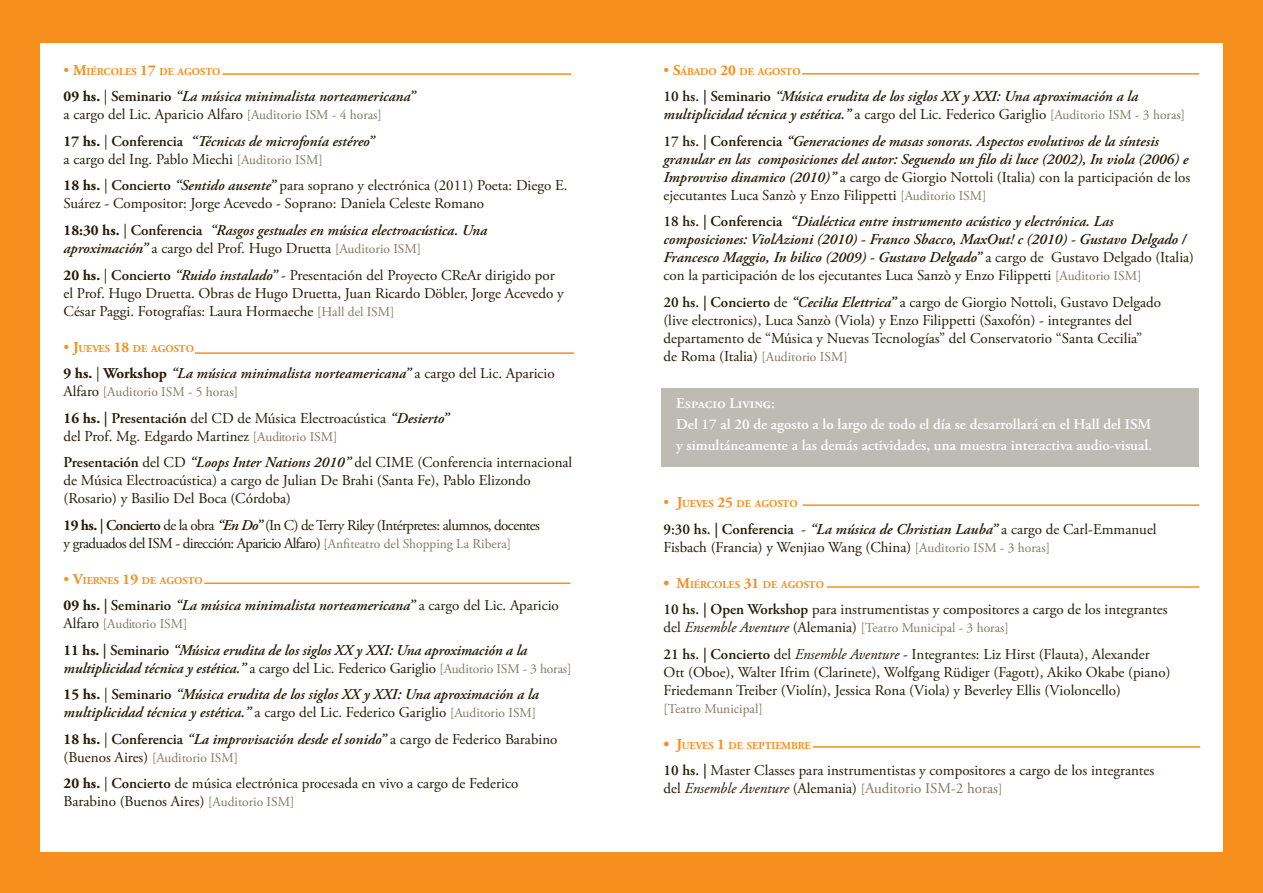
<style>
.page{position:relative;width:1263px;height:893px;background:#fff}
.page>*{position:absolute;margin:0;border:0;box-sizing:border-box;transform-origin:0 0}
.t1{font:italic 600 15px/18px "Adobe Garamond Pro";color:#251a05}
.t2{font:15px/18px "Adobe Garamond Pro";color:#251a05}
.t3{font:600 15px/21px "Adobe Garamond Pro";color:#fff}
.t4{font:15px/18px "Adobe Garamond Pro";letter-spacing:-.04em;color:#251a05}
.t5{font:13.5px "Adobe Garamond Pro";color:#837963}
.t6{font:700 10.5px "Adobe Garamond Pro";color:#f68f1e}
.s1{font-weight:400;font-size:15px}
.s2{font-size:15px}
.s3{font-weight:700;font-style:normal}
.s4{font-weight:400;font-style:normal}
.s5{font-style:normal}
.s6{font-weight:400;font-style:normal;font-size:13.5px;color:#837963}
.s7{font-weight:700}
.s8{font-weight:600}
.s9{font-weight:600;font-style:italic}
.s10{font-size:13.5px;color:#837963}
.s11{font-size:15px;color:#251a05}
.s12{font-style:italic;font-size:15px;color:#251a05}
.s13{font-style:italic}
.s14{color:#837963}
</style>
<div class="page">
<div style="left:0;top:0;width:1262px;height:892px;background:#f68f1e"></div>
<div style="left:40px;top:43px;width:1182px;height:808px;background:#fff"></div>
<div style="left:661px;top:388px;width:537px;height:78px;background:#bebab4"></div>
<hr style="left:195px;top:352px;width:379px;height:2px;background:#f68f1e">
<hr style="left:222px;top:73px;width:349px;height:2px;background:#f68f1e">
<hr style="left:204px;top:582px;width:366px;height:2px;background:#f68f1e">
<hr style="left:802px;top:73px;width:397px;height:2px;background:#f68f1e">
<hr style="left:803px;top:504px;width:396px;height:2px;background:#f68f1e">
<hr style="left:827px;top:586px;width:372px;height:2px;background:#f68f1e">
<hr style="left:813px;top:746px;width:387px;height:2px;background:#f68f1e">
<p class="t6" style="left:64px;top:66px;width:158px"><span class="s1">•</span> <span class="s2">M</span>IÉRCOLES <span class="s2">17</span> DE AGOSTO</p>
<p class="t1" style="left:64px;top:88px;width:353px"><span class="s3">09 hs.</span> <span class="s4">|</span> <span class="s5">Seminario</span> “La música minimalista norteamericana” <span class="s4">a cargo del Lic. Aparicio Alfaro</span> <span class="s6">[Auditorio ISM - 4 horas]</span></p>
<p class="t1" style="left:64px;top:133px;width:312px"><span class="s3">17 hs.</span> <span class="s4">|</span> <span class="s5">Conferencia</span> “Técnicas de microfonía estéreo” <span class="s4">a cargo del Ing. Pablo Miechi</span> <span class="s6">[Auditorio ISM]</span></p>
<p class="t2" style="left:64px;top:177px;width:505px"><span class="s7">18 hs.</span> | <span class="s8">Concierto</span> <span class="s9">“Sentido ausente”</span> para soprano y electrónica (2011) Poeta: Diego E.<br>Suárez - Compositor: Jorge Acevedo - Soprano: Daniela Celeste Romano</p>
<p class="t1" style="left:64px;top:222px;width:425px"><span class="s3">18:30 hs.</span> <span class="s4">|</span> <span class="s5">Conferencia</span> “Rasgos gestuales en música electroacústica. Una aproximación” <span class="s4">a cargo del Prof. Hugo Druetta</span> <span class="s6">[Auditorio ISM]</span></p>
<p class="t2" style="left:64px;top:266px;width:502px"><span class="s7">20 hs.</span> | <span class="s8">Concierto</span> <span class="s9">“Ruido instalado”</span> - Presentación del Proyecto CReAr dirigido por el Prof. Hugo Druetta. Obras de Hugo Druetta, Juan Ricardo Döbler, Jorge Acevedo y<br>César Paggi. Fotografías: Laura Hormaeche <span class="s10">[Hall del ISM]</span></p>
<p class="t6" style="left:64px;top:342px;width:132px"><span class="s1">•</span> <span class="s2">J</span>UEVES <span class="s2">18</span> DE AGOSTO</p>
<p class="t1" style="left:64px;top:365px;width:493px"><span class="s3">9 hs.</span> <span class="s4">|</span> <span class="s3">Workshop</span> “La música minimalista norteamericana” <span class="s4">a cargo del Lic. Aparicio</span></p>
<p class="t5" style="left:64px;top:384px;width:176px"><span class="s11">Alfaro</span> [Auditorio ISM - 5 horas]</p>
<p class="t2" style="left:64px;top:409px;width:387px"><span class="s7">16 hs.</span> <span class="s8">| Presentación</span> del CD de Música Electroacústica <span class="s9">“Desierto” </span>del Prof. Mg. Edgardo Martinez <span class="s10">[Auditorio ISM]</span></p>
<p class="t2" style="left:64px;top:454px;width:510px"><span class="s8">Presentación</span> del CD <span class="s9">“Loops Inter Nations 2010”</span> del CIME (Conferencia internacional de Música Electroacústica) a cargo de Julian De Brahi (Santa Fe), Pablo Elizondo (Rosario) y Basilio Del Boca (Córdoba)</p>
<p class="t4" style="left:64px;top:516px;width:478px"><span class="s7">19 hs.</span> <span class="s8">| Concierto</span> de la obra <span class="s9">“En Do”</span> (In C) de Terry Riley (Intérpretes: alumnos, docentes y graduados del ISM - dirección: Aparicio Alfaro) <span class="s10">[Anfiteatro del Shopping La Ribera]</span></p>
<p class="t6" style="left:64px;top:574px;width:141px"><span class="s1">•</span> <span class="s2">V</span>IERNES <span class="s2">19</span> DE AGOSTO</p>
<p class="t1" style="left:64px;top:597px;width:497px"><span class="s3">09 hs.</span> <span class="s5">| Seminario</span> “La música minimalista norteamericana” <span class="s4">a cargo del Lic. Aparicio</span></p>
<p class="t5" style="left:64px;top:616px;width:125px"><span class="s11">Alfaro</span> [Auditorio ISM]</p>
<p class="t1" style="left:64px;top:641px;width:509px"><span class="s3">11 hs.</span> <span class="s5">| Seminario</span> “Música erudita de los siglos XX y XXI: Una aproximación a la multiplicidad técnica y estética.” <span class="s4">a cargo del Lic. Federico Gariglio</span> <span class="s6">[Auditorio ISM - 3 horas]</span></p>
<p class="t1" style="left:64px;top:686px;width:477px"><span class="s3">15 hs.</span> <span class="s4">|</span> <span class="s5">Seminario</span> “Música erudita de los siglos XX y XXI: Una aproximación a la multiplicidad técnica y estética.” <span class="s4">a cargo del Lic. Federico Gariglio</span> <span class="s6">[Auditorio ISM]</span></p>
<p class="t1" style="left:64px;top:730px;width:495px"><span class="s3">18 hs.</span> <span class="s4">|</span> <span class="s5">Conferencia</span> “La improvisación desde el sonido” <span class="s4">a cargo de Federico Barabino</span></p>
<p class="t5" style="left:64px;top:749px;width:176px"><span class="s11">(Buenos Aires)</span> [Auditorio ISM]</p>
<p class="t2" style="left:64px;top:775px;width:456px"><span class="s7">20 hs.</span> | <span class="s8">Concierto</span> de música electrónica procesada en vivo a cargo de Federico<br>Barabino (Buenos Aires) <span class="s10">[Auditorio ISM]</span></p>
<p class="t6" style="left:663px;top:65px;width:139px"><span class="s1">•</span> <span class="s2">S</span>ÁBADO <span class="s2">20</span> DE AGOSTO</p>
<p class="t1" style="left:663px;top:88px;width:523px"><span class="s5">10 hs. | Seminario</span> “Música erudita de los siglos XX y XXI: Una aproximación a la multiplicidad técnica y estética.” <span class="s4">a cargo del Lic. Federico Gariglio</span> <span class="s6">[Auditorio ISM - 3 horas]</span></p>
<p class="t1" style="left:663px;top:133px;width:528px"><span class="s5">17 hs. | Conferencia</span> “Generaciones de masas sonoras. Aspectos evolutivos de la síntesis granular en las composiciones del autor: Seguendo un filo di luce (2002), In viola (2006) e Improvviso dinamico (2010)” <span class="s4">a cargo de Giorgio Nottoli (Italia) con la participación de los ejecutantes Luca Sanzò y Enzo Filippetti</span> <span class="s6">[Auditorio ISM]</span></p>
<p class="t1" style="left:663px;top:213px;width:532px"><span class="s5">18 hs. | Conferencia</span> “Dialéctica entre instrumento acústico y electrónica. Las composiciones: ViolAzioni (2010) - Franco Sbacco, MaxOut! c (2010) - Gustavo Delgado / Francesco Maggio, In bilico (2009) - Gustavo Delgado” <span class="s4">a cargo de Gustavo Delgado (Italia) con la participación de los ejecutantes Luca Sanzò y Enzo Filippetti</span> <span class="s6">[Auditorio ISM]</span></p>
<p class="t2" style="left:663px;top:293px;width:499px"><span class="s8">20 hs. | Concierto</span> de <span class="s9">“Cecilia Elettrica”</span> a cargo de Giorgio Nottoli, Gustavo Delgado (live electronics), Luca Sanzò (Viola) y Enzo Filippetti (Saxofón) - integrantes del departamento de “Música y Nuevas Tecnologías” del Conservatorio “Santa Cecilia”<br>de Roma (Italia) <span class="s10">[Auditorio ISM]</span></p>
<p class="t3" style="left:676px;top:393px;width:477px">Espacio Living:<br>Del 17 al 20 de agosto a lo largo de todo el día se desarrollará en el Hall del ISM y simultáneamente a las demás actividades, una muestra interactiva audio-visual.</p>
<p class="t6" style="left:663px;top:498px;width:136px"><span class="s1">•</span> <span class="s2">J</span>UEVES <span class="s2">25</span> DE AGOSTO</p>
<p class="t2" style="left:663px;top:520px;width:495px"><span class="s8">9:30 hs. | Conferencia</span> - <span class="s9">“La música de Christian Lauba”</span> a cargo de Carl-Emmanuel<br>Fisbach (Francia) y Wenjiao Wang (China) <span class="s10">[Auditorio ISM - 3 horas]</span></p>
<p class="t6" style="left:663px;top:578px;width:162px"><span class="s2">• M</span>IÉRCOLES <span class="s2">31</span> DE AGOSTO</p>
<p class="t2" style="left:663px;top:601px;width:506px"><span class="s8">10 hs. | Open Workshop</span> para instrumentistas y compositores a cargo de los integrantes</p>
<p class="t5" style="left:663px;top:620px;width:347px"><span class="s11">del</span> <span class="s12">Ensemble Aventure</span> <span class="s11">(Alemania)</span> [Teatro Municipal - 3 horas]</p>
<p class="t2" style="left:663px;top:645px;width:508px"><span class="s8">21 hs. | Concierto</span> del <span class="s13">Ensemble Aventure</span> - Integrantes: Liz Hirst (Flauta), Alexander<br>Ott (Oboe), Walter Ifrim (Clarinete), Wolfgang Rüdiger (Fagott), Akiko Okabe (piano)<br>Friedemann Treiber (Violín), Jessica Rona (Viola) y Beverley Ellis (Violoncello)</p>
<p class="t5" style="left:663px;top:700px;width:101px">[Teatro Municipal]</p>
<p class="t6" style="left:663px;top:739px;width:149px"><span class="s2">• J</span>UEVES <span class="s2">1</span> DE SEPTIEMBRE</p>
<p class="t2" style="left:663px;top:762px;width:492px"><span class="s8">10 hs. |</span> Master Classes para instrumentistas y compositores a cargo de los integrantes del <span class="s13">Ensemble Aventure</span> (Alemania) <span class="s10">[</span><span class="s14">Auditorio ISM-2 horas</span><span class="s10">]</span></p>
</div>
